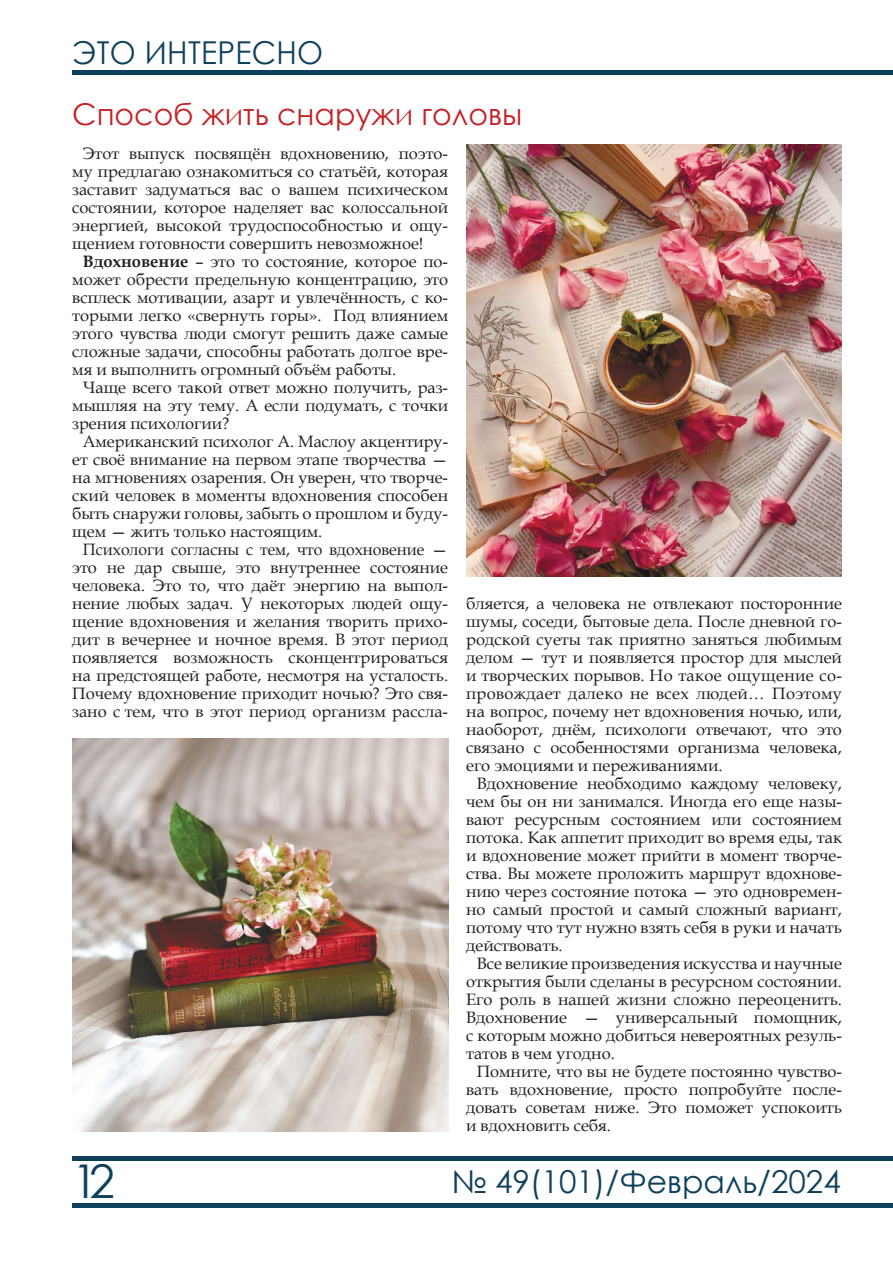
<style>
.page{position:relative;width:893px;height:1263px;background:#fff}
.page>*{position:absolute;margin:0;border:0;box-sizing:border-box;transform-origin:0 0}
.t1{font:46.5px "Century Gothic";color:#0e405c}
.t2{font:31.5px "Century Gothic";color:#0e405c}
.t3{font:31.5px "Century Gothic";color:#0e405c;scale:.95 1}
.Заголовки{font:30px "Century Gothic";color:#c42126}
.Основной_текст{font:16.5px/18px "Book Antiqua";color:#231f20;text-align:justify}
.Основной_текст-2{font:16.5px/18px "Book Antiqua";color:#231f20;text-align:justify;scale:.96 1}
.s1{font-weight:700}
</style>
<div class="page">
<hr style="left:72px;top:1157px;width:821px;height:4px;background:#0e405c">
<hr style="left:72px;top:1204px;width:821px;height:4px;background:#0e405c">
<hr style="left:72px;top:70px;width:821px;height:4px;background:#0e405c">
<img style="left:466px;top:144px;width:376px;height:432px">
<img style="left:72px;top:738px;width:376px;height:393px">
<h2 class="t3" style="left:72px;top:31px;width:266px">ЭТО ИНТЕРЕСНО</h2>
<p class="Заголовки" style="left:72px;top:93px;width:452px">Способ жить снаружи головы</p>
<p class="Основной_текст" style="left:72px;top:144px;width:377px;text-indent:11px">Этот выпуск посвящён вдохновению, поэто&shy;му предлагаю ознакомиться со статьёй, которая заставит задуматься вас о вашем психическом состоянии, которое наделяет вас колоссальной энергией, высокой трудоспособностью и ощу&shy;щением готовности совершить невозможное!</p>
<p class="Основной_текст" style="left:72px;top:252px;width:377px;text-indent:11px"><span class="s1">Вдохновение</span> – это то состояние, которое по&shy;может обрести предельную концентрацию, это всплеск мотивации, азарт и увлечённость, с ко&shy;торыми легко «свернуть горы». Под влиянием этого чувства люди смогут решить даже самые сложные задачи, способны работать долгое вре&shy;мя и выполнить огромный объём работы.</p>
<p class="Основной_текст" style="left:72px;top:378px;width:377px;text-indent:11px">Чаще всего такой ответ можно получить, раз&shy;мышляя на эту тему. А если подумать, с точки зрения психологии?</p>
<p class="Основной_текст" style="left:72px;top:432px;width:377px;text-indent:11px">Американский психолог А. Маслоу акцентиру&shy;ет своё внимание на первом этапе творчества — на мгновениях озарения. Он уверен, что творче&shy;ский человек в моменты вдохновения способен быть снаружи головы, забыть о прошлом и буду&shy;щем — жить только настоящим.</p>
<p class="Основной_текст-2" style="left:72px;top:540px;width:393px;text-indent:11px">Психологи согласны с тем, что вдохновение — это не дар свыше, это внутреннее состояние человека. Это то, что даёт энергию на выпол&shy;нение любых задач. У некоторых людей ощу&shy;щение вдохновения и желания творить прихо&shy;дит в вечернее и ночное время. В этот период появляется возможность сконцентрироваться на предстоящей работе, несмотря на усталость.<br>Почему вдохновение приходит ночью? Это свя&shy;зано с тем, что в этот период организм рассла-</p>
<p class="Основной_текст" style="left:466px;top:594px;width:377px">бляется, а человека не отвлекают посторонние шумы, соседи, бытовые дела. После дневной го&shy;родской суеты так приятно заняться любимым делом — тут и появляется простор для мыслей и творческих порывов. Но такое ощущение со&shy;провождает далеко не всех людей… Поэтому на вопрос, почему нет вдохновения ночью, или, наоборот, днём, психологи отвечают, что это связано с особенностями организма человека, его эмоциями и переживаниями.</p>
<p class="Основной_текст" style="left:466px;top:774px;width:377px;text-indent:11px">Вдохновение необходимо каждому человеку, чем бы он ни занимался. Иногда его еще назы&shy;вают ресурсным состоянием или состоянием потока. Как аппетит приходит во время еды, так и вдохновение может прийти в момент творче&shy;ства. Вы можете проложить маршрут вдохнове&shy;нию через состояние потока — это одновремен&shy;но самый простой и самый сложный вариант, потому что тут нужно взять себя в руки и начать действовать.</p>
<p class="Основной_текст" style="left:466px;top:954px;width:377px;text-indent:11px">Все великие произведения искусства и научные открытия были сделаны в ресурсном состоянии.<br>Его роль в нашей жизни сложно переоценить.<br>Вдохновение — универсальный помощник, с которым можно добиться невероятных резуль&shy;татов в чем угодно.</p>
<p class="Основной_текст" style="left:466px;top:1062px;width:377px;text-indent:11px">Помните, что вы не будете постоянно чувство&shy;вать вдохновение, просто попробуйте после&shy;довать советам ниже. Это поможет успокоить и вдохновить себя.</p>
<h1 class="t1" style="left:72px;top:1148px;width:44px">12</h1>
<h2 class="t2" style="left:452px;top:1159px;width:391px">№ 49(101)/Февраль/2024</h2>
</div>
